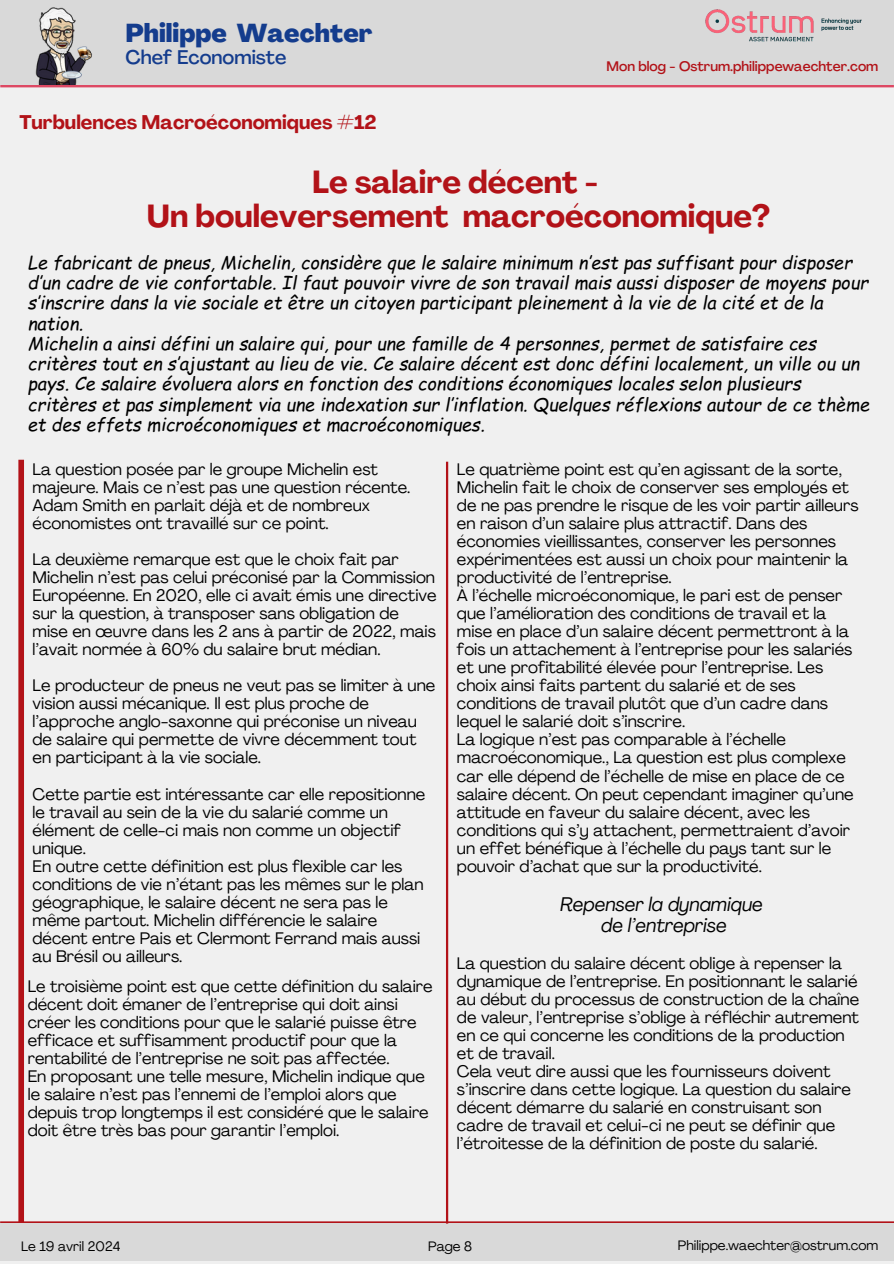
<style>
.page{position:relative;width:894px;height:1264px;background:#fff}
.page>*{position:absolute;margin:0;border:0;box-sizing:border-box;transform-origin:0 0}
.t1{font:700 31.5px/33.8px "Agrandir";color:#b21218;text-align:center}
.t2{font:800 25.5px "Agrandir";color:#143c8d}
.t3{font:italic 19.5px/20.2px "Agrandir";color:#000;text-align:center}
.t4{font:700 19.5px "Agrandir";color:#b21218}
.t5{font:500 19.5px "Agrandir";color:#143c8d}
.t6{font:italic 18px/20.2px "Comic Sans MS";color:#000}
.t7{font:16.5px/18px "Agrandir";color:#000}
.t8{font:500 13.65px "Agrandir";color:#b21218}
.t9{font:13.5px "Agrandir";color:#000}
</style>
<div class="page">
<div style="left:0;top:0;width:893px;height:1263px;background:#f0f0f0"></div>
<svg style="left:0;top:84px;width:893px;height:3px;background:#d97588"></svg>
<svg style="left:0;top:1221px;width:893px;height:2px;background:#bd3c41"></svg>
<div style="left:0;top:0;width:893px;height:84px;background:#d9d9d9"></div>
<img style="left:35px;top:7px;width:57px;height:77px">
<div style="left:18px;top:460px;width:6px;height:763px;background:#b21218"></div>
<img style="left:705px;top:9px;width:157px;height:33px">
<div style="left:0;top:1223px;width:893px;height:38px;background:#d9d9d9"></div>
<hr style="left:446px;top:461px;width:2px;height:762px;background:#b21218">
<h5 class="t2" style="left:125px;top:23px;width:248px">Philippe Waechter</h5>
<h5 class="t5" style="left:125px;top:50px;width:162px">Chef Economiste</h5>
<p class="t8" style="left:606px;top:60px;width:273px">Mon blog - Ostrum.philippewaechter.com</p>
<h1 class="t4" style="left:19px;top:114px;width:358px">Turbulences Macroéconomiques #12</h1>
<h4 class="t1" style="left:147px;top:168px;width:624px">Le salaire décent -<br>Un bouleversement macroéconomique?</h4>
<h6 class="t6" style="left:28px;top:251px;width:843px">Le fabricant de pneus, Michelin, considère que le salaire minimum n’est pas suffisant pour disposer d’un cadre de vie confortable. Il faut pouvoir vivre de son travail mais aussi disposer de moyens pour s’inscrire dans la vie sociale et être un citoyen participant pleinement à la vie de la cité et de la nation.<br>Michelin a ainsi défini un salaire qui, pour une famille de 4 personnes, permet de satisfaire ces critères tout en s’ajustant au lieu de vie. Ce salaire décent est donc défini localement, un ville ou un pays. Ce salaire évoluera alors en fonction des conditions économiques locales selon plusieurs critères et pas simplement via une indexation sur l’inflation. Quelques réflexions autour de ce thème et des effets microéconomiques et macroéconomiques.</h6>
<h5 class="t7" style="left:33px;top:461px;width:379px">La question posée par le groupe Michelin est majeure. Mais ce n’est pas une question récente.<br>Adam Smith en parlait déjà et de nombreux économistes ont travaillé sur ce point.</h5>
<h5 class="t7" style="left:33px;top:551px;width:405px">La deuxième remarque est que le choix fait par Michelin n’est pas celui préconisé par la Commission Européenne. En 2020, elle ci avait émis une directive sur la question, à transposer sans obligation de mise en œuvre dans les 2 ans à partir de 2022, mais l’avait normée à 60% du salaire brut médian.</h5>
<h5 class="t7" style="left:33px;top:678px;width:404px">Le producteur de pneus ne veut pas se limiter à une vision aussi mécanique. Il est plus proche de l’approche anglo-saxonne qui préconise un niveau de salaire qui permette de vivre décemment tout en participant à la vie sociale.</h5>
<h5 class="t7" style="left:33px;top:786px;width:394px">Cette partie est intéressante car elle repositionne le travail au sein de la vie du salarié comme un élément de celle-ci mais non comme un objectif unique.<br>En outre cette définition est plus flexible car les conditions de vie n’étant pas les mêmes sur le plan géographique, le salaire décent ne sera pas le même partout. Michelin différencie le salaire décent entre Pais et Clermont Ferrand mais aussi au Brésil ou ailleurs.</h5>
<h5 class="t7" style="left:28px;top:979px;width:406px">Le troisième point est que cette définition du salaire décent doit émaner de l’entreprise qui doit ainsi créer les conditions pour que le salarié puisse être efficace et suffisamment productif pour que la rentabilité de l’entreprise ne soit pas affectée.<br>En proposant une telle mesure, Michelin indique que le salaire n’est pas l’ennemi de l’emploi alors que depuis trop longtemps il est considéré que le salaire doit être très bas pour garantir l’emploi.</h5>
<p class="t7" style="left:457px;top:461px;width:403px">Le quatrième point est qu’en agissant de la sorte, Michelin fait le choix de conserver ses employés et de ne pas prendre le risque de les voir partir ailleurs en raison d’un salaire plus attractif. Dans des économies vieillissantes, conserver les personnes expérimentées est aussi un choix pour maintenir la productivité de l’entreprise.<br>À l’échelle microéconomique, le pari est de penser que l’amélioration des conditions de travail et la mise en place d’un salaire décent permettront à la fois un attachement à l’entreprise pour les salariés et une profitabilité élevée pour l’entreprise. Les choix ainsi faits partent du salarié et de ses conditions de travail plutôt que d’un cadre dans lequel le salarié doit s’inscrire.<br>La logique n’est pas comparable à l’échelle macroéconomique., La question est plus complexe car elle dépend de l’échelle de mise en place de ce salaire décent. On peut cependant imaginer qu’une attitude en faveur du salaire décent, avec les conditions qui s’y attachent, permettraient d’avoir un effet bénéfique à l’échelle du pays tant sur le pouvoir d’achat que sur la productivité.</p>
<p class="t3" style="left:560px;top:896px;width:204px">Repenser la dynamique de l’entreprise</p>
<p class="t7" style="left:457px;top:955px;width:403px">La question du salaire décent oblige à repenser la dynamique de l’entreprise. En positionnant le salarié au début du processus de construction de la chaîne de valeur, l’entreprise s’oblige à réfléchir autrement en ce qui concerne les conditions de la production et de travail.<br>Cela veut dire aussi que les fournisseurs doivent s’inscrire dans cette logique. La question du salaire décent démarre du salarié en construisant son cadre de travail et celui-ci ne peut se définir que l’étroitesse de la définition de poste du salarié.</p>
<h3 class="t9" style="left:21px;top:1241px;width:101px">Le 19 avril 2024</h3>
<h4 class="t9" style="left:428px;top:1241px;width:45px">Page 8</h4>
<h5 class="t9" style="left:677px;top:1239px;width:202px">Philippe.waechter@ostrum.com</h5>
</div>
